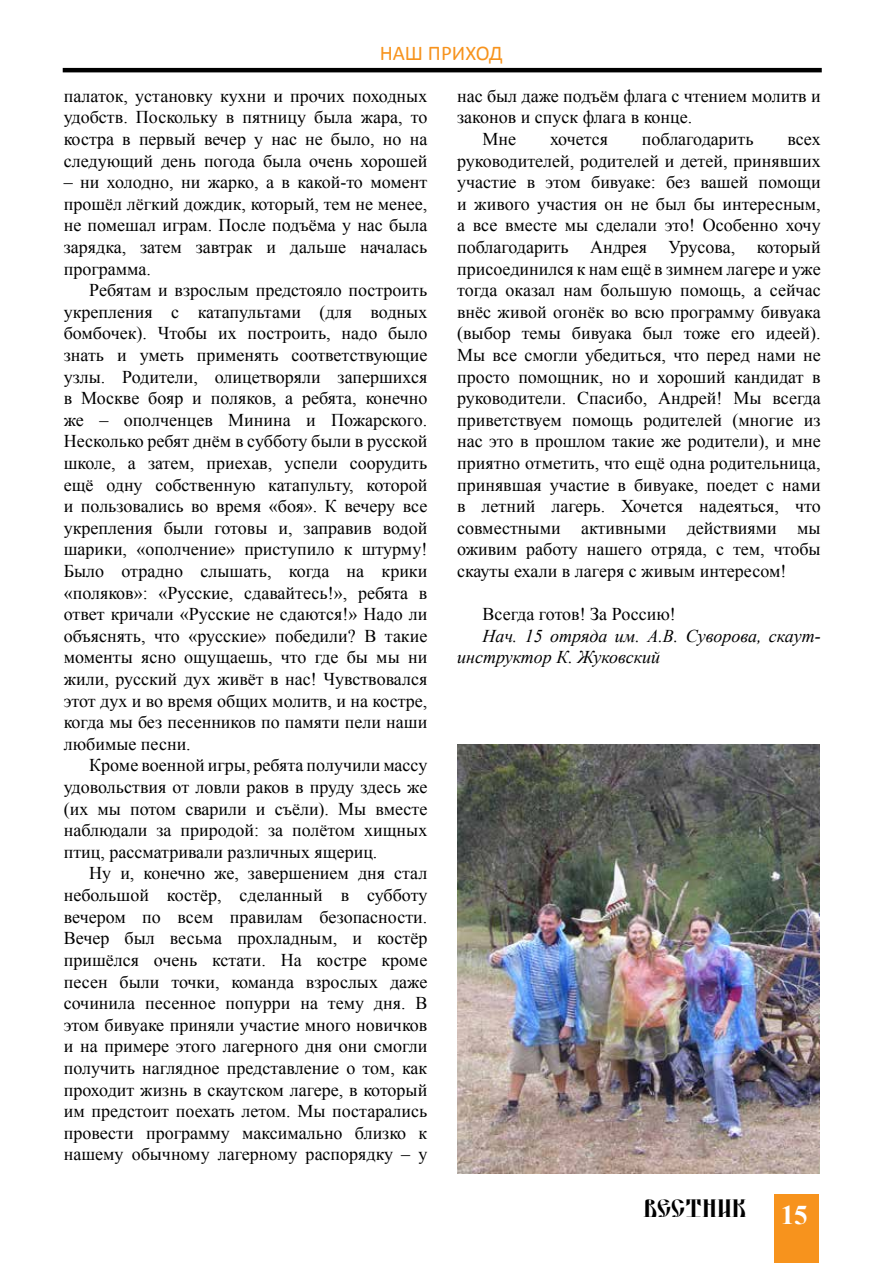
<style>
.page{position:relative;width:893px;height:1263px;background:#fff}
.page>*{position:absolute;margin:0;border:0;box-sizing:border-box;transform-origin:0 0}
.t1{font:700 27px "Times New Roman";color:#fff}
.t2{font:24px "DS Yermak D";color:#000}
.t3{font:21px "Calibri";color:#f7931d}
.t4{font:18px/21.6px "Times New Roman";color:#000;text-align:justify}
.t5{font:italic 18px/21.6px "Times New Roman";color:#000}
</style>
<div class="page">
<hr style="left:63px;top:68px;width:759px;height:4px;background:#000">
<div style="left:774px;top:1195px;width:45px;height:68px;background:#f7931d"></div>
<img style="left:457px;top:744px;width:363px;height:430px">
<p class="t3" style="left:380px;top:40px;width:124px">НАШ ПРИХОД</p>
<p class="t4" style="left:64px;top:85px;width:365px">палаток, установку кухни и прочих походных удобств. Поскольку в пятницу была жара, то костра в первый вечер у нас не было, но на следующий день погода была очень хорошей</p>
<p class="t4" style="left:64px;top:171px;width:365px">– ни холодно, ни жарко, а в какой-то момент прошёл лёгкий дождик, который, тем не менее, не помешал играм. После подъёма у нас была зарядка, затем завтрак и дальше началась программа.</p>
<p class="t4" style="left:64px;top:279px;width:365px;text-indent:26px">Ребятам и взрослым предстояло построить укрепления с катапультами (для водных бомбочек). Чтобы их построить, надо было знать и уметь применять соответствующие узлы. Родители, олицетворяли запершихся в Москве бояр и поляков, а ребята, конечно же – ополченцев Минина и Пожарского.<br>Несколько ребят днём в субботу были в русской школе, а затем, приехав, успели соорудить ещё одну собственную катапульту, которой и пользовались во время «боя». К вечеру все укрепления были готовы и, заправив водой шарики, «ополчение» приступило к штурму!<br>Было отрадно слышать, когда на крики «поляков»: «Русские, сдавайтесь!», ребята в ответ кричали «Русские не сдаются!» Надо ли объяснять, что «русские» победили? В такие моменты ясно ощущаешь, что где бы мы ни жили, русский дух живёт в нас! Чувствовался этот дух и во время общих молитв, и на костре, когда мы без песенников по памяти пели наши любимые песни.</p>
<p class="t4" style="left:64px;top:754px;width:365px;text-indent:26px">Кроме военной игры, ребята получили массу удовольствия от ловли раков в пруду здесь же (их мы потом сварили и съёли). Мы вместе наблюдали за природой: за полётом хищных птиц, рассматривали различных ящериц.</p>
<p class="t4" style="left:64px;top:862px;width:365px;text-indent:26px">Ну и, конечно же, завершением дня стал небольшой костёр, сделанный в субботу вечером по всем правилам безопасности.<br>Вечер был весьма прохладным, и костёр пришёлся очень кстати. На костре кроме песен были точки, команда взрослых даже сочинила песенное попурри на тему дня. В этом бивуаке приняли участие много новичков и на примере этого лагерного дня они смогли получить наглядное представление о том, как проходит жизнь в скаутском лагере, в который им предстоит поехать летом. Мы постарались провести программу максимально близко к нашему обычному лагерному распорядку – у</p>
<p class="t4" style="left:457px;top:85px;width:365px">нас был даже подъём флага с чтением молитв и</p>
<p class="t4" style="left:457px;top:106px;width:237px">законов и спуск флага в конце.</p>
<p class="t4" style="left:483px;top:128px;width:35px">Мне</p>
<p class="t4" style="left:550px;top:128px;width:60px">хочется</p>
<p class="t4" style="left:642px;top:128px;width:113px">поблагодарить</p>
<p class="t4" style="left:457px;top:128px;width:365px;text-indent:330px">всех руководителей, родителей и детей, принявших участие в этом бивуаке: без вашей помощи и живого участия он не был бы интересным, а все вместе мы сделали это! Особенно хочу поблагодарить Андрея Урусова, который присоединился к нам ещё в зимнем лагере и уже тогда оказал нам большую помощь, а сейчас внёс живой огонёк во всю программу бивуака (выбор темы бивуака был тоже его идеей).<br>Мы все смогли убедиться, что перед нами не просто помощник, но и хороший кандидат в руководители. Спасибо, Андрей! Мы всегда приветствуем помощь родителей (многие из нас это в прошлом такие же родители), и мне приятно отметить, что ещё одна родительница, принявшая участие в бивуаке, поедет с нами в летний лагерь. Хочется надеяться, что совместными активными действиями мы оживим работу нашего отряда, с тем, чтобы скауты ехали в лагеря с живым интересом!</p>
<p class="t4" style="left:483px;top:603px;width:195px">Всегда готов! За Россию!</p>
<p class="t5" style="left:457px;top:625px;width:365px;text-indent:26px">Нач. 15 отряда им. А.В. Суворова, скаут&shy;инструктор К. Жуковский</p>
<h2 class="t2" style="left:643px;top:1195px;width:105px">ВЕСТНИК</h2>
<h1 class="t1" style="left:781px;top:1196px;width:28px">15</h1>
</div>
